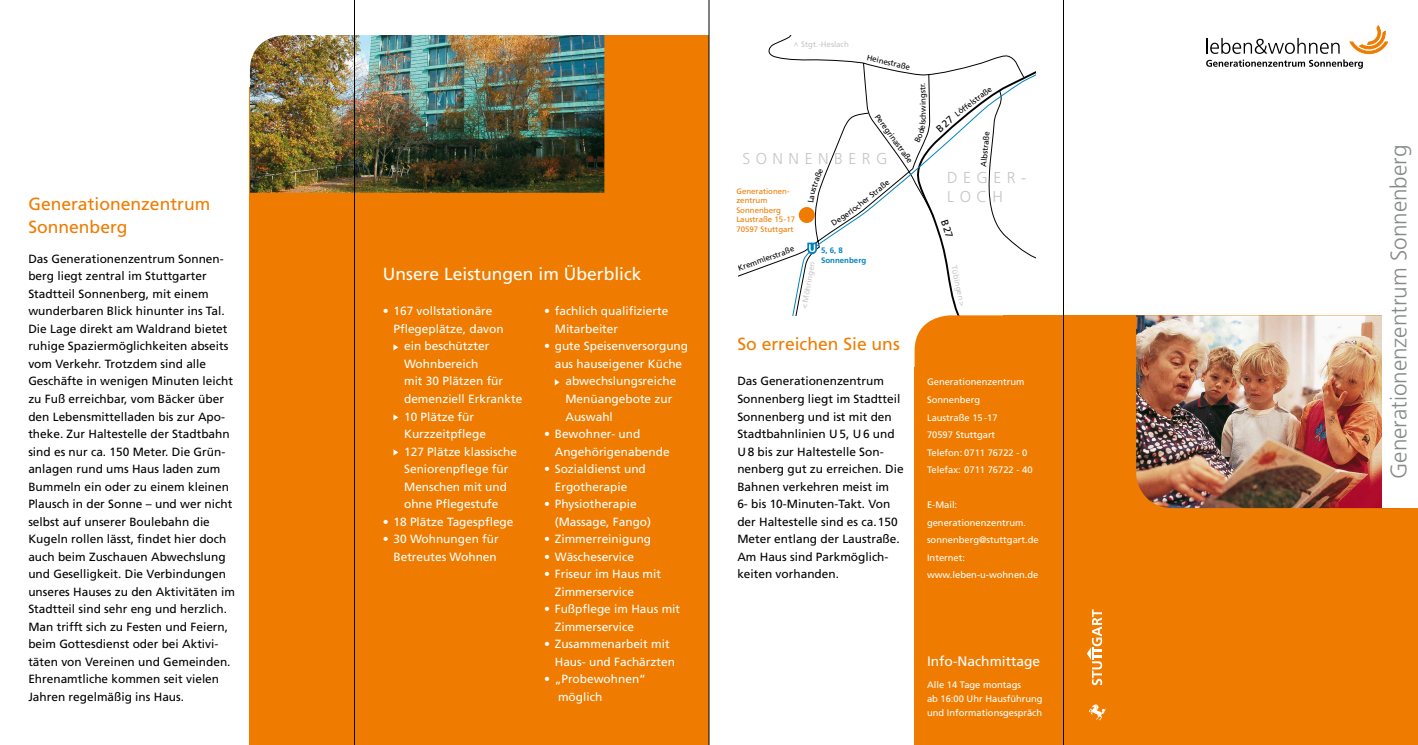
<style>
.page{position:relative;width:1418px;height:745px;background:#fff}
.page>*{position:absolute;margin:0;border:0;box-sizing:border-box;transform-origin:0 0}
.t1{font:300 22.5px "Frutiger LT";color:#868889}
.t2{font:17.5px/22.5px "Frutiger LT";color:#ef7c00}
.t3{font:17.5px "Frutiger LT";color:#fff}
.t4{font:300 15.75px/18.9px "Frutiger LT";letter-spacing:.35em;color:#c5c6c8}
.t5{font:13.75px "Frutiger LT";color:#fff}
.t6{font:11.88px/17.5px "Frutiger LT";color:#000}
.t7{font:11.88px/17.5px "Frutiger LT";color:#fff}
.t8{font:9.38px/17.5px "Frutiger LT";color:#fff}
.t9{font:7.88px "Frutiger LT";color:#000}
.t10{font:7.88px/9.5px "Frutiger LT";color:#ef7c00}
.t11{font:7.88px "Frutiger LT";color:#c5c6c8}
.t12{font:700 7.88px/9.5px "Frutiger LT";color:#0083bc}
</style>
<div class="page">
<svg style="left:791px;top:58px;width:123px;height:257px"></svg>
<svg style="left:807px;top:242px;width:10px;height:12px"></svg>
<div style="left:798px;top:207px;width:16px;height:16px;background:#ef7c00;border-radius:50%"></div>
<div style="left:914px;top:315px;width:503px;height:429px;background:#ef7c00;border-radius:35px"></div>
<div style="left:914px;top:368px;width:503px;height:376px;background:#ef7c00"></div>
<div style="left:250px;top:88px;width:459px;height:656px;background:#ef7c00"></div>
<div style="left:383px;top:35px;width:326px;height:709px;background:#ef7c00"></div>
<svg style="left:1206px;top:26px;width:181px;height:43px"></svg>
<img style="left:1136px;top:315px;width:246px;height:193px">
<div style="left:1382px;top:307px;width:35px;height:201px;background:#fff"></div>
<svg style="left:393px;top:344px;width:5px;height:6px"></svg>
<svg style="left:393px;top:414px;width:5px;height:6px"></svg>
<svg style="left:393px;top:449px;width:5px;height:6px"></svg>
<svg style="left:555px;top:379px;width:4px;height:6px"></svg>
<svg style="left:1089px;top:704px;width:16px;height:15px"></svg>
<svg style="left:1087px;top:609px;width:15px;height:75px"></svg>
<img style="left:250px;top:35px;width:354px;height:158px">
<hr style="left:354px;top:0;width:1px;height:744px;background:#000">
<hr style="left:708px;top:0;width:1px;height:744px;background:#000">
<hr style="left:1063px;top:0;width:1px;height:744px;background:#000">
<svg style="left:831px;top:198px;width:36px;height:27px"></svg>
<svg style="left:914px;top:55px;width:121px;height:260px"></svg>
<svg style="left:807px;top:168px;width:16px;height:34px"></svg>
<h2 class="t2" style="left:28px;top:193px;width:183px">Generationenzentrum<br>Sonnenberg</h2>
<p class="t6" style="left:28px;top:250px;width:208px">Das Generationenzentrum Sonnen&shy;berg liegt zentral im Stuttgarter Stadtteil Sonnenberg, mit einem wunderbaren Blick hinunter ins Tal.<br>Die Lage direkt am Waldrand bietet ruhige Spaziermöglichkeiten abseits vom Verkehr. Trotzdem sind alle Geschäfte in wenigen Minuten leicht zu Fuß erreichbar, vom Bäcker über den Lebensmittelladen bis zur Apo&shy;theke. Zur Haltestelle der Stadtbahn sind es nur ca. 150 Meter. Die Grün&shy;anlagen rund ums Haus laden zum Bummeln ein oder zu einem kleinen Plausch in der Sonne – und wer nicht selbst auf unserer Boulebahn die Kugeln rollen lässt, findet hier doch auch beim Zuschauen Abwechslung und Geselligkeit. Die Verbindungen unseres Hauses zu den Aktivitäten im Stadtteil sind sehr eng und herzlich.<br>Man trifft sich zu Festen und Feiern, beim Gottesdienst oder bei Aktivi&shy;täten von Vereinen und Gemeinden.<br>Ehrenamtliche kommen seit vielen Jahren regelmäßig ins Haus.</p>
<h2 class="t3" style="left:383px;top:264px;width:260px">Unsere Leistungen im Überblick</h2>
<p class="t7" style="left:555px;top:302px;width:115px;text-indent:-11px">• fachlich qualifizierte<br>Mitarbeiter</p>
<p class="t7" style="left:544px;top:337px;width:145px">• gute Speisenversorgung</p>
<p class="t7" style="left:555px;top:355px;width:129px">aus hauseigener Küche</p>
<p class="t7" style="left:565px;top:372px;width:112px">abwechslungsreiche</p>
<p class="t7" style="left:565px;top:390px;width:108px">Menüangebote zur</p>
<p class="t7" style="left:565px;top:407px;width:49px">Auswahl</p>
<p class="t7" style="left:555px;top:425px;width:116px;text-indent:-11px">• Bewohner- und<br>Angehörigenabende</p>
<p class="t7" style="left:555px;top:460px;width:93px;text-indent:-11px">• Sozialdienst und<br>Ergotherapie</p>
<p class="t7" style="left:555px;top:495px;width:98px;text-indent:-11px">• Physiotherapie (Massage, Fango)</p>
<p class="t7" style="left:544px;top:530px;width:108px">• Zimmerreinigung</p>
<p class="t7" style="left:544px;top:547px;width:91px">• Wäscheservice</p>
<p class="t7" style="left:555px;top:565px;width:108px;text-indent:-11px">• Friseur im Haus mit<br>Zimmerservice</p>
<p class="t7" style="left:555px;top:600px;width:127px;text-indent:-11px">• Fußpflege im Haus mit<br>Zimmerservice</p>
<p class="t7" style="left:555px;top:635px;width:122px;text-indent:-11px">• Zusammenarbeit mit<br>Haus- und Fachärzten</p>
<p class="t7" style="left:558px;top:670px;width:89px;text-indent:-14px">• „Probewohnen“ möglich</p>
<p class="t7" style="left:383px;top:302px;width:111px">• 167 vollstationäre</p>
<p class="t7" style="left:393px;top:320px;width:112px">Pflegeplätze, davon</p>
<p class="t7" style="left:404px;top:337px;width:87px">ein beschützter</p>
<p class="t7" style="left:404px;top:355px;width:76px">Wohnbereich</p>
<p class="t7" style="left:404px;top:372px;width:101px">mit 30 Plätzen für</p>
<p class="t7" style="left:404px;top:390px;width:120px">demenziell Erkrankte</p>
<p class="t7" style="left:404px;top:407px;width:71px">10 Plätze für</p>
<p class="t7" style="left:404px;top:425px;width:83px">Kurzzeitpflege</p>
<p class="t7" style="left:404px;top:442px;width:114px">127 Plätze klassische</p>
<p class="t7" style="left:404px;top:460px;width:106px">Seniorenpflege für</p>
<p class="t7" style="left:404px;top:477px;width:104px">Menschen mit und</p>
<p class="t7" style="left:404px;top:495px;width:96px">ohne Pflegestufe</p>
<p class="t7" style="left:383px;top:512px;width:132px">• 18 Plätze Tagespflege</p>
<p class="t7" style="left:383px;top:530px;width:117px;text-align:right">• 30 Wohnungen für<br>Betreutes Wohnen</p>
<p class="t11" style="left:801px;top:39px;width:49px">Stgt.-Heslach</p>
<p class="t11" style="left:801px;top:42px;width:6px;rotate:90deg">&lt;</p>
<p class="t9" style="left:868px;top:53px;width:46px;rotate:13deg">Heinestraße</p>
<p class="t9" style="left:880px;top:112px;width:60px;rotate:54deg">Peregrinastraße</p>
<h3 class="t4" style="left:742px;top:149px;width:147px">SONNENBERG</h3>
<p class="t10" style="left:736px;top:186px;width:60px">Generationen&shy;zentrum<br>Sonnenberg<br>Laustraße 15-17<br>70597 Stuttgart</p>
<p class="t9" style="left:863px;top:196px;width:30px;rotate:-40deg">r Straße</p>
<p class="t9" style="left:918px;top:98px;width:17px;rotate:-92deg">gstr.</p>
<p class="t9" style="left:918px;top:116px;width:6px;rotate:-90deg">h</p>
<p class="t9" style="left:953px;top:111px;width:46px;rotate:-37deg">Löffelstraße</p>
<p class="t9" style="left:979px;top:166px;width:37px;rotate:-85deg">Albstraße</p>
<h3 class="t4" style="left:947px;top:168px;width:81px">DEGER-<br>LOCH</h3>
<p class="t9" style="left:736px;top:264px;width:61px;rotate:-20deg">Kremmlerstraße</p>
<p class="t12" style="left:821px;top:246px;width:47px">5, 6, 8<br>Sonnenberg</p>
<p class="t11" style="left:799px;top:308px;width:50px;rotate:-80deg">&lt; Möhringen</p>
<p class="t11" style="left:958px;top:264px;width:43px;rotate:78deg">Tübingen &gt;</p>
<h2 class="t2" style="left:737px;top:333px;width:164px">So erreichen Sie uns</h2>
<p class="t6" style="left:737px;top:372px;width:168px">Das Generationenzentrum<br>Sonnenberg liegt im Stadtteil<br>Sonnenberg und ist mit den<br>Stadtbahnlinien U 5, U 6 und<br>U 8 bis zur Haltestelle Son&shy;nenberg gut zu erreichen. Die<br>Bahnen verkehren meist im<br>6- bis 10-Minuten-Takt. Von der Haltestelle sind es ca.150<br>Meter entlang der Laustraße.<br>Am Haus sind Parkmöglich&shy;keiten vorhanden.</p>
<p class="t8" style="left:927px;top:373px;width:107px">Generationenzentrum<br>Sonnenberg<br>Laustraße 15-17<br>70597 Stuttgart<br>Telefon: 0711 76722 - 0<br>Telefax: 0711 76722 - 40</p>
<p class="t8" style="left:927px;top:496px;width:113px">E-Mail: generationenzentrum. sonnenberg@stuttgart.de<br>Internet: www.leben-u-wohnen.de</p>
<p class="t5" style="left:927px;top:652px;width:115px">Info-Nachmittage</p>
<p class="t8" style="left:927px;top:677px;width:117px;line-height:13.8px">Alle 14 Tage montags<br>ab 16:00 Uhr Hausführung und Informationsgespräch</p>
<h1 class="t1" style="left:1385px;top:478px;width:335px;rotate:-90deg">Generationenzentrum Sonnenberg</h1>
</div>
